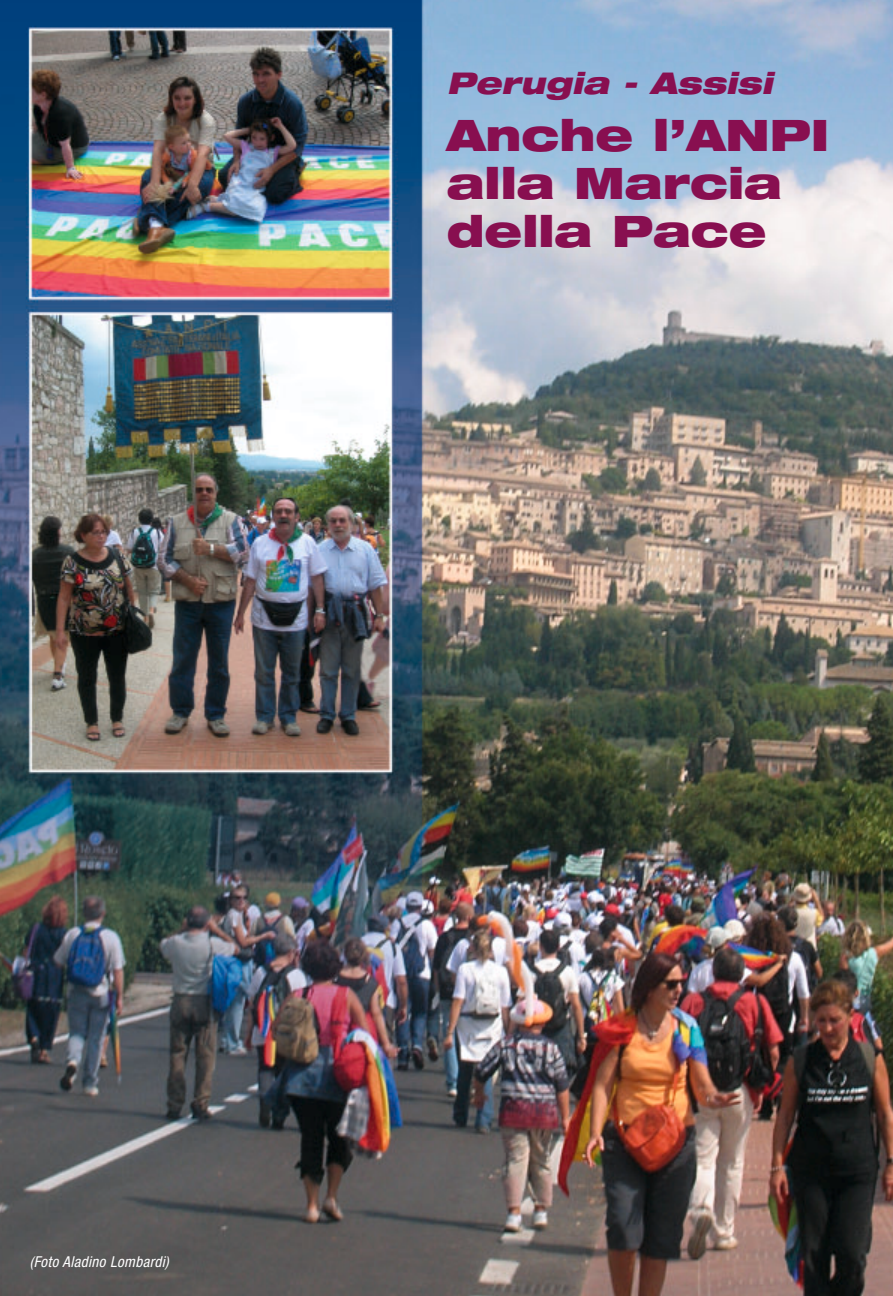
<style>
.page{position:relative;width:893px;height:1296px;background:#fff}
.page>*{position:absolute;margin:0;border:0;box-sizing:border-box;transform-origin:0 0}
.t1{font:900 expanded 43.5px/48px "Helvetica Neue";color:#880f50}
.t2{font:italic 900 expanded 30px "Helvetica Neue";color:#880f50}
.t3{font:italic condensed 15px "Helvetica Neue";letter-spacing:.025em;color:#fff}
</style>
<div class="page">
<img style="left:0;top:0;width:892px;height:1296px">
<p class="t2" style="left:446px;top:72px;width:327px">Perugia - Assisi</p>
<p class="t1" style="left:446px;top:115px;width:384px">Anche l’ANPI alla Marcia della Pace</p>
<p class="t3" style="left:30px;top:1256px;width:141px">(Foto Aladino Lombardi)</p>
</div>
